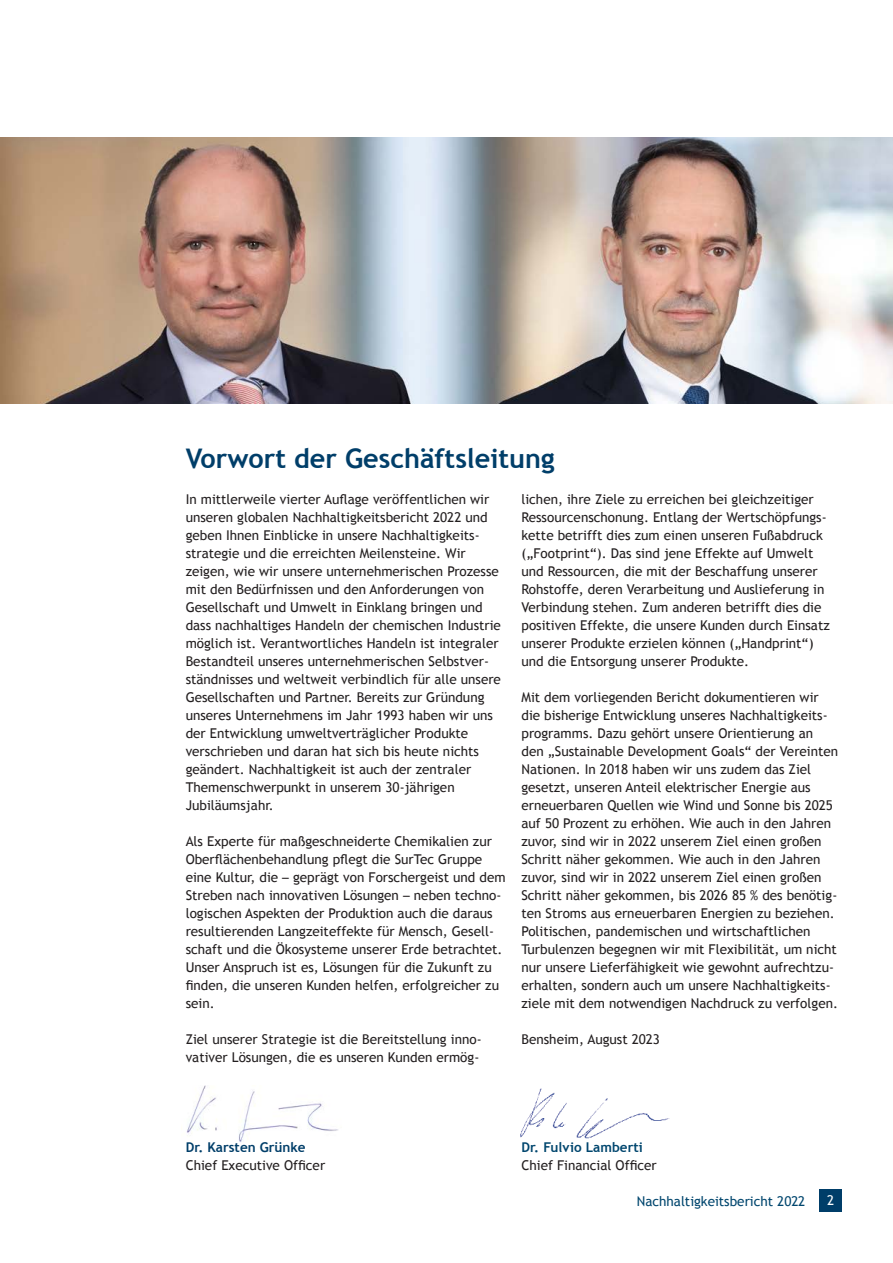
<style>
.page{position:relative;width:893px;height:1263px;background:#fff}
.page>*{position:absolute;margin:0;border:0;box-sizing:border-box;transform-origin:0 0}
.t1{font:700 27px "Trebuchet MS";color:#003e69}
.t2{font:13.5px/18px "Trebuchet MS";color:#231f20}
.t3{font:13.5px "Trebuchet MS";color:#00466e}
.t4{font:13.5px "Trebuchet MS";color:#fff}
.s1{font-family:"Helvetica Neue"}
.s2{font-weight:700;color:#003e69}
.s3{font-weight:700;color:#00466e}
</style>
<div class="page">
<img style="left:0;top:137px;width:893px;height:267px">
<div style="left:820px;top:1189px;width:22px;height:23px;background:#003e69"></div>
<img style="left:187px;top:1085px;width:151px;height:57px">
<img style="left:520px;top:1089px;width:150px;height:50px">
<p class="t1" style="left:186px;top:442px;width:370px">Vorwort der Geschäftsleitung</p>
<p class="t2" style="left:186px;top:490px;width:317px">In mittlerweile vierter Auflage veröffentlichen wir unseren globalen Nachhaltigkeitsbericht 2022 und geben Ihnen Einblicke in unsere Nachhaltigkeits&shy;strategie und die erreichten Meilensteine. Wir zeigen, wie wir unsere unternehmerischen Prozesse mit den Bedürfnissen und den Anforderungen von Gesellschaft und Umwelt in Einklang bringen und dass nachhaltiges Handeln der chemischen Industrie möglich ist. Verantwortliches Handeln ist integraler Bestandteil unseres unternehmerischen Selbstver&shy;ständnisses und weltweit verbindlich für alle unsere Gesellschaften und Partner. Bereits zur Gründung unseres Unternehmens im Jahr 1993 haben wir uns der Entwicklung umweltverträglicher Produkte</p>
<p class="t2" style="left:186px;top:742px;width:295px">verschrieben und daran hat sich bis heute nichts</p>
<p class="t2" style="left:186px;top:760px;width:287px">geändert. Nachhaltigkeit ist auch der zentraler<br>Themenschwerpunkt in unserem 30-jährigen</p>
<p class="t2" style="left:186px;top:796px;width:90px">Jubiläumsjahr.</p>
<p class="t2" style="left:186px;top:832px;width:321px">Als Experte für maßgeschneiderte Chemikalien zur Oberflächenbehandlung pflegt die SurTec Gruppe eine Kultur, die <span class="s1">–</span> geprägt von Forschergeist und dem Streben nach innovativen Lösungen <span class="s1">–</span> neben techno&shy;logischen Aspekten der Produktion auch die daraus resultierenden Langzeiteffekte für Mensch, Gesell&shy;schaft und die Ökosysteme unserer Erde betrachtet.<br>Unser Anspruch ist es, Lösungen für die Zukunft zu finden, die unseren Kunden helfen, erfolgreicher zu sein.</p>
<p class="t2" style="left:186px;top:1030px;width:297px">Ziel unserer Strategie ist die Bereitstellung inno-</p>
<p class="t2" style="left:186px;top:1048px;width:295px">vativer Lösungen, die es unseren Kunden ermög-</p>
<p class="t2" style="left:521px;top:490px;width:310px">lichen, ihre Ziele zu erreichen bei gleichzeitiger Ressourcenschonung. Entlang der Wertschöpfungs&shy;kette betrifft dies zum einen unseren Fußabdruck („Footprint“). Das sind jene Effekte auf Umwelt und Ressourcen, die mit der Beschaffung unserer Rohstoffe, deren Verarbeitung und Auslieferung in Verbindung stehen. Zum anderen betrifft dies die positiven Effekte, die unsere Kunden durch Einsatz unserer Produkte erzielen können („Handprint“) und die Entsorgung unserer Produkte.</p>
<p class="t2" style="left:521px;top:688px;width:318px">Mit dem vorliegenden Bericht dokumentieren wir die bisherige Entwicklung unseres Nachhaltigkeits&shy;programms. Dazu gehört unsere Orientierung an den „Sustainable Development Goals“ der Vereinten Nationen. In 2018 haben wir uns zudem das Ziel gesetzt, unseren Anteil elektrischer Energie aus erneuerbaren Quellen wie Wind und Sonne bis 2025 auf 50 Prozent zu erhöhen. Wie auch in den Jahren zuvor, sind wir in 2022 unserem Ziel einen großen Schritt näher gekommen. Wie auch in den Jahren zuvor, sind wir in 2022 unserem Ziel einen großen Schritt näher gekommen, bis 2026 85 % des benötig&shy;ten Stroms aus erneuerbaren Energien zu beziehen.<br>Politischen, pandemischen und wirtschaftlichen Turbulenzen begegnen wir mit Flexibilität, um nicht nur unsere Lieferfähigkeit wie gewohnt aufrechtzu&shy;erhalten, sondern auch um unsere Nachhaltigkeits&shy;ziele mit dem notwendigen Nachdruck zu verfolgen.</p>
<p class="t2" style="left:521px;top:1030px;width:140px">Bensheim, August 2023</p>
<p class="t2" style="left:186px;top:1138px;width:141px"><span class="s2">Dr. Karsten Grünke<br></span>Chief Executive Officer</p>
<p class="t2" style="left:521px;top:1138px;width:137px"><span class="s3">Dr. Fulvio Lamberti<br></span>Chief Financial Officer</p>
<p class="t3" style="left:637px;top:1193px;width:170px">Nachhaltigkeitsbericht 2022</p>
<p class="t4" style="left:827px;top:1192px;width:9px">2</p>
</div>
